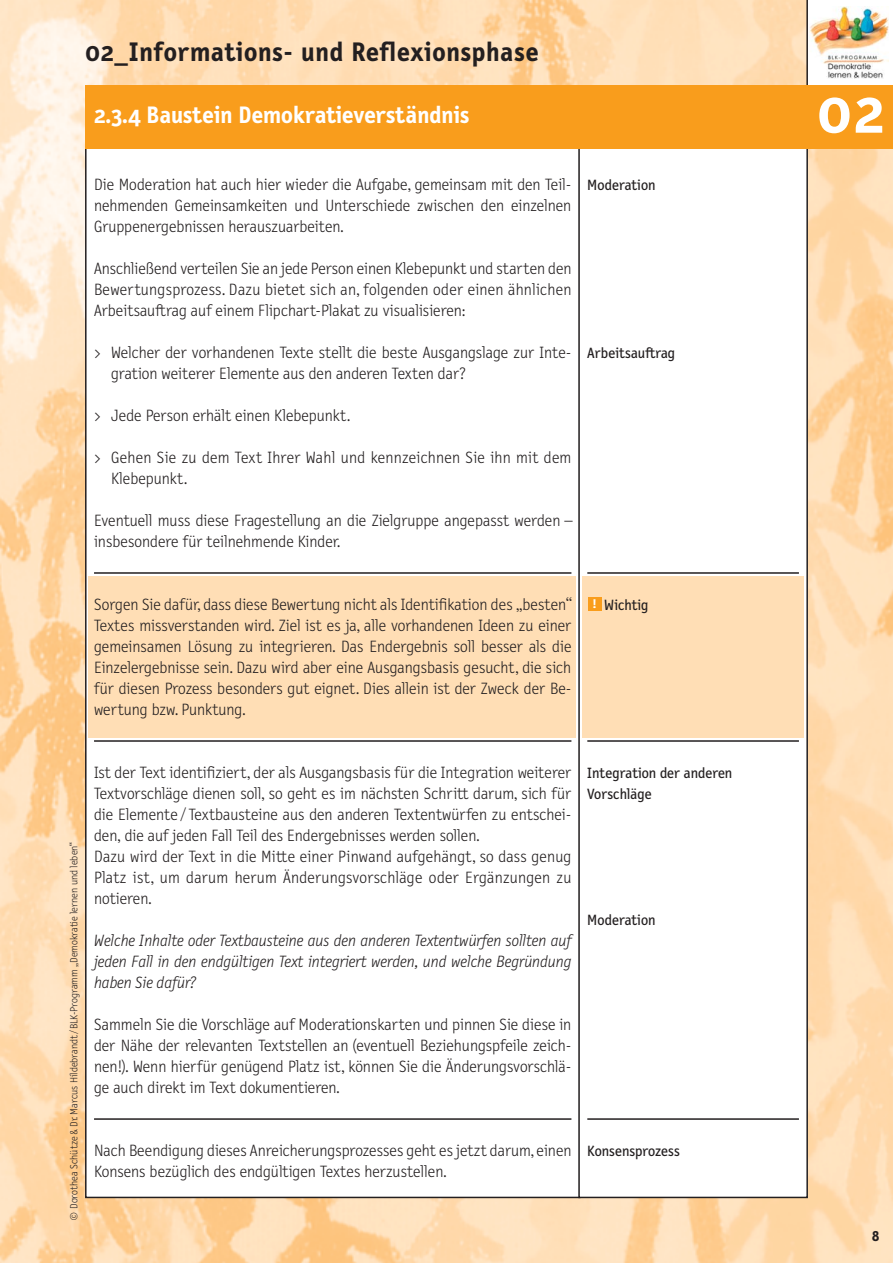
<style>
.page{position:relative;width:893px;height:1263px;background:#fff}
.page>*{position:absolute;margin:0;border:0;box-sizing:border-box;transform-origin:0 0}
.t1{font:700 63px "Letter Gothic Text";color:#fff}
.t2{font:700 27px "Letter Gothic Text";letter-spacing:.03em;color:#231f20}
.t3{font:700 24px "Letter Gothic Text";color:#fff}
.t4{font:300 16.5px/21px "Letter Gothic Text";color:#231f20}
.t5{font:italic 300 16.5px/21px "Letter Gothic Text";color:#231f20;text-align:justify}
.t6{font:15px/21px "Letter Gothic Text";color:#231f20}
.t7{font:700 15px "Letter Gothic Text";color:#231f20}
.t8{font:700 12.45px "Letter Gothic Text";color:#fff;scale:1.27 1}
.t9{font:300 10.5px "Letter Gothic Text";color:#231f20}
</style>
<div class="page">
<img style="left:0;top:0;width:893px;height:1263px">
<div style="left:808px;top:0;width:85px;height:85px;background:#fff"></div>
<img style="left:809px;top:6px;width:80px;height:73px">
<hr style="left:806px;top:0;width:2px;height:111px;background:#231f20">
<div style="left:86px;top:141px;width:494px;height:1056px;background:#fff"></div>
<div style="left:579px;top:141px;width:228px;height:1056px;background:#fff"></div>
<div style="left:578px;top:140px;width:230px;height:1058px;border:2px solid #231f20"></div>
<div style="left:85px;top:85px;width:724px;height:64px;background:#f99d1c"></div>
<div style="left:808px;top:85px;width:85px;height:64px;background:#f99d1c"></div>
<div style="left:582px;top:576px;width:222px;height:162px;background:#ffdeb5"></div>
<hr style="left:587px;top:572px;width:212px;height:2px;background:#231f20">
<hr style="left:587px;top:740px;width:212px;height:2px;background:#231f20">
<hr style="left:587px;top:1118px;width:212px;height:2px;background:#231f20">
<div style="left:89px;top:576px;width:487px;height:162px;background:#ffdeb5"></div>
<hr style="left:94px;top:572px;width:477px;height:2px;background:#231f20">
<hr style="left:94px;top:740px;width:477px;height:2px;background:#231f20">
<hr style="left:94px;top:1118px;width:477px;height:2px;background:#231f20">
<div style="left:588px;top:597px;width:13px;height:14px;background:#f99d1c"></div>
<h2 class="t2" style="left:85px;top:42px;width:455px">02_Informations- und Reflexionsphase</h2>
<h3 class="t3" style="left:94px;top:106px;width:377px">2.3.4 Baustein Demokratieverständnis</h3>
<h1 class="t1" style="left:817px;top:88px;width:69px">02</h1>
<p class="t4" style="left:94px;top:175px;width:479px;text-align:justify">Die Moderation hat auch hier wieder die Aufgabe, gemeinsam mit den Teil - nehmenden Gemeinsamkeiten und Unterschiede zwischen den einzelnen Gruppenergebnissen herauszuarbeiten.</p>
<p class="t4" style="left:94px;top:259px;width:479px;text-align:justify">Anschließend verteilen Sie an jede Person einen Klebepunkt und starten den Bewertungsprozess. Dazu bietet sich an, folgenden oder einen ähnlichen Arbeits auftrag auf einem Flipchart-Plakat zu visualisieren:</p>
<p class="t4" style="left:111px;top:343px;width:462px;text-indent:-17px">&gt; Welcher der vorhandenen Texte stellt die beste Ausgangslage zur Inte - gration weiterer Elemente aus den anderen Texten dar?</p>
<p class="t4" style="left:94px;top:406px;width:258px">&gt; Jede Person erhält einen Klebepunkt.</p>
<p class="t4" style="left:111px;top:448px;width:462px;text-indent:-17px">&gt; Gehen Sie zu dem Text Ihrer Wahl und kennzeichnen Sie ihn mit dem<br>Klebepunkt.</p>
<p class="t4" style="left:94px;top:511px;width:480px">Eventuell muss diese Fragestellung an die Zielgruppe angepasst werden – insbesondere für teilnehmende Kinder.</p>
<p class="t6" style="left:587px;top:176px;width:70px">Moderation</p>
<p class="t6" style="left:587px;top:344px;width:89px">Arbeitsauftrag</p>
<p class="t4" style="left:94px;top:595px;width:480px;text-align:justify">Sorgen Sie dafür, dass diese Bewertung nicht als Identifikation des „besten“ Textes missverstanden wird. Ziel ist es ja, alle vorhandenen Ideen zu einer gemeinsamen Lösung zu integrieren. Das Endergebnis soll besser als die Einzelergebnisse sein. Dazu wird aber eine Ausgangsbasis gesucht, die sich für diesen Prozess besonders gut eignet. Dies allein ist der Zweck der Be - wertung bzw. Punktung.</p>
<p class="t8" style="left:592px;top:599px;width:5px">!</p>
<p class="t6" style="left:604px;top:596px;width:46px">Wichtig</p>
<p class="t9" style="left:70px;top:1221px;width:381px;rotate:-90deg">© Dorothea Schütze &amp; Dr. Marcus Hildebrandt / BLK-Programm „Demokratie lernen und leben“</p>
<p class="t4" style="left:94px;top:763px;width:479px">Ist der Text identifiziert, der als Ausgangsbasis für die Integration weiterer Textvorschläge dienen soll, so geht es im nächsten Schritt darum, sich für die Elemente / Textbausteine aus den anderen Textentwürfen zu entschei&shy;den, die auf jeden Fall Teil des Endergebnisses werden sollen.<br>Dazu wird der Text in die Mitte einer Pinwand aufgehängt, so dass genug Platz ist, um darum herum Änderungsvorschläge oder Ergänzungen zu notieren.</p>
<p class="t5" style="left:94px;top:931px;width:479px">Welche Inhalte oder Textbausteine aus den anderen Textentwürfen sollten auf jeden Fall in den endgültigen Text integriert werden, und welche Begründung haben Sie dafür?</p>
<p class="t4" style="left:94px;top:1015px;width:479px;text-align:justify">Sammeln Sie die Vorschläge auf Moderationskarten und pinnen Sie diese in der Nähe der relevanten Textstellen an (eventuell Beziehungspfeile zeich&shy;nen!). Wenn hierfür genügend Platz ist, können Sie die Änderungsvorschlä&shy;ge auch direkt im Text dokumentieren.</p>
<p class="t4" style="left:94px;top:1141px;width:479px">Nach Beendigung dieses Anreicherungsprozesses geht es jetzt darum, einen<br>Konsens bezüglich des endgültigen Textes herzustellen.</p>
<p class="t6" style="left:587px;top:764px;width:146px">Integration der anderen<br>Vorschläge</p>
<p class="t6" style="left:587px;top:911px;width:70px">Moderation</p>
<p class="t6" style="left:587px;top:1142px;width:94px">Konsensprozess</p>
<p class="t7" style="left:872px;top:1230px;width:9px">8</p>
</div>
